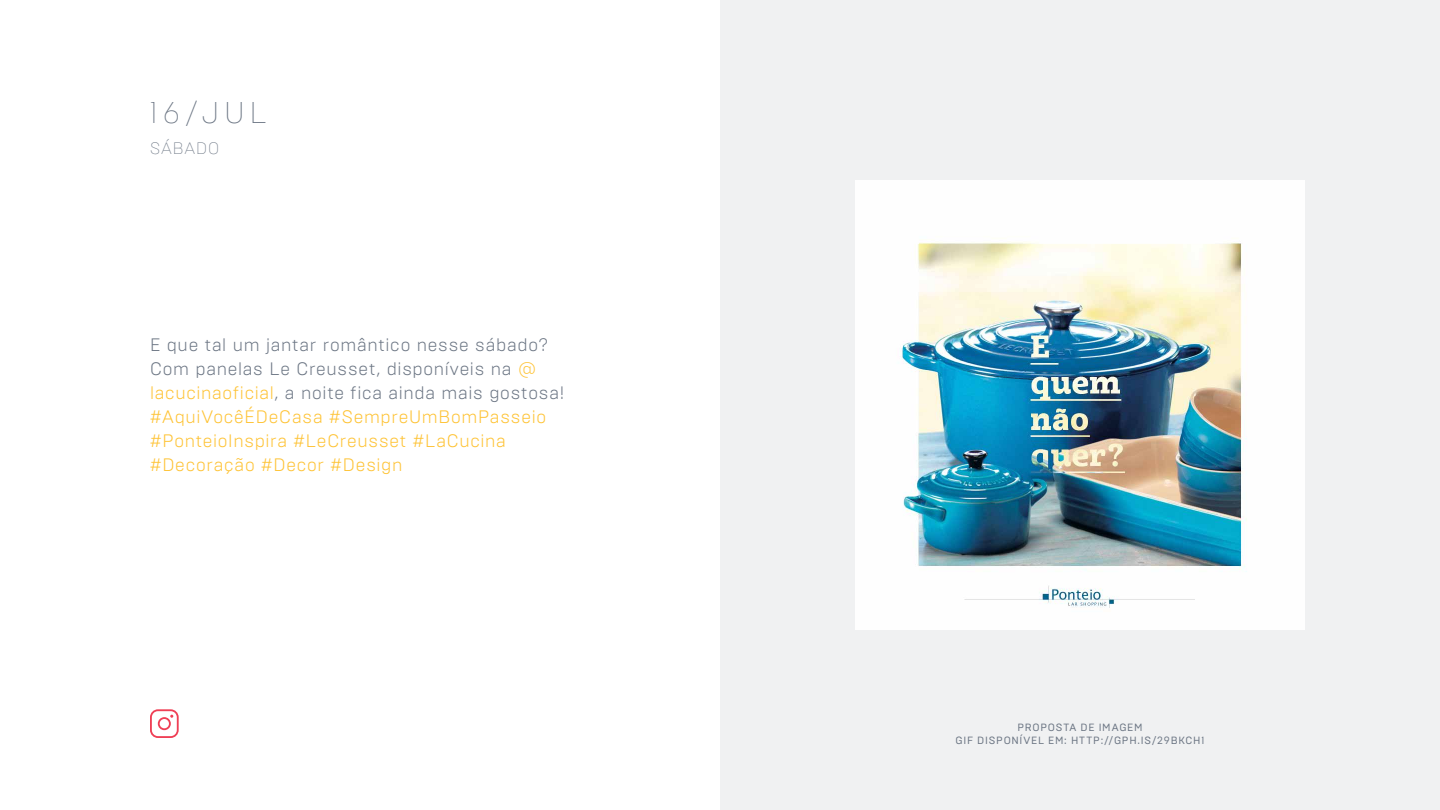
<style>
.page{position:relative;width:1440px;height:810px;background:#fff}
.page>*{position:absolute;margin:0;border:0;box-sizing:border-box;transform-origin:0 0}
.t1{font:200 30px "Brutal Type";color:#6c7684}
.t2{font:300 18px/24px "Brutal Type";letter-spacing:.04em;color:#fec232}
.t3{font:200 16.5px "Brutal Type";letter-spacing:.06em;color:#6c7684}
.t4{font:10.5px/12.6px "Brutal Type";letter-spacing:.075em;color:#6c7684}
.s1{color:#6c7684}
</style>
<div class="page">
<div style="left:720px;top:0;width:720px;height:810px;background:#f0f1f2"></div>
<img style="left:855px;top:180px;width:450px;height:450px">
<svg style="left:150px;top:709px;width:29px;height:29px"></svg>
<h1 class="t1" style="left:150px;top:95px;width:118px">16/JUL</h1>
<p class="t3" style="left:150px;top:139px;width:71px">SÁBADO</p>
<p class="t2" style="left:150px;top:332px;width:416px"><span class="s1">E que tal um jantar romântico nesse sábado?<br>Com panelas Le Creusset, disponíveis na</span> @ lacucinaoficial<span class="s1">, a noite fica ainda mais gostosa! </span>#AquiVocêÉDeCasa #SempreUmBomPasseio #PonteioInspira #LeCreusset #LaCucina #Decoração #Decor #Design</p>
<p class="t4" style="left:956px;top:721px;width:250px;text-indent:125px">DE IMAGEM<br>GI F DISPON ÍVEL EM: HTTP://GPH.IS/29BKCH1</p>
<p class="t4" style="left:1017px;top:721px;width:39px">PROPOSTA</p>
</div>
